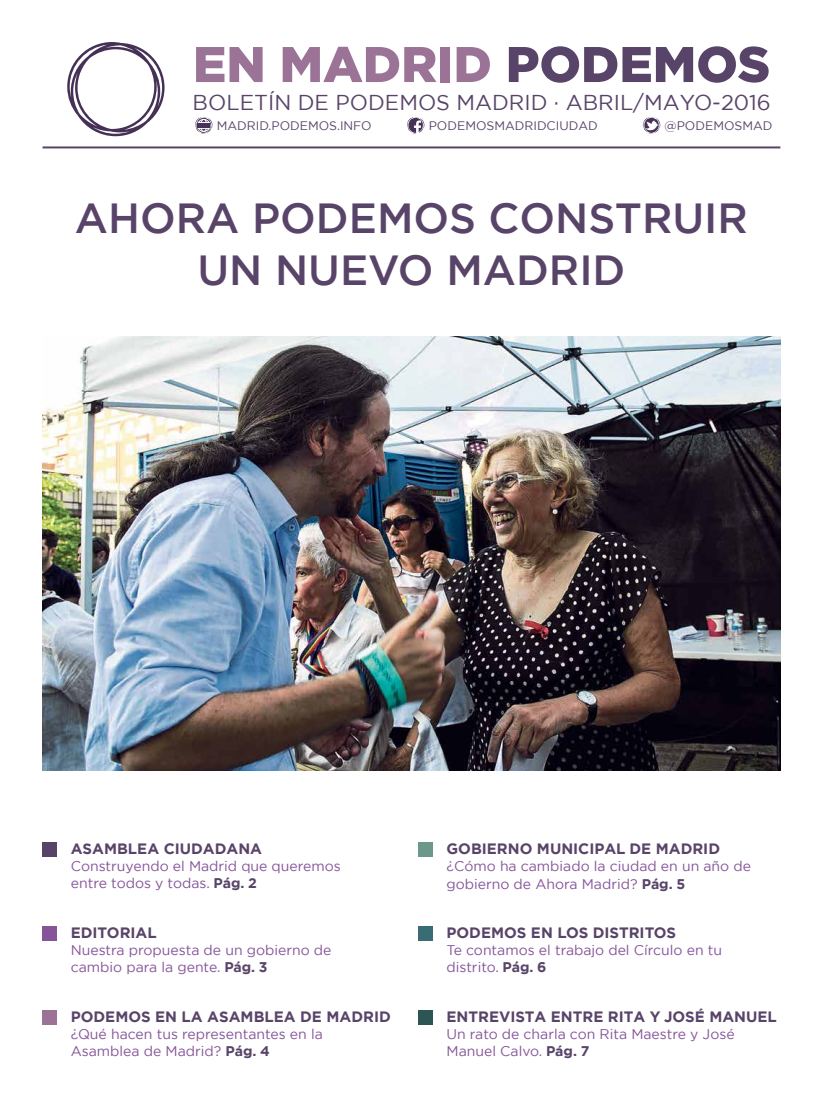
<style>
.page{position:relative;width:823px;height:1106px;background:#fff}
.page>*{position:absolute;margin:0;border:0;box-sizing:border-box;transform-origin:0 0}
.t1{font:900 50px "Gotham";color:#9b7397}
.t2{font:500 42px/52px "Gotham";color:#594469;text-align:center}
.t3{font:21.5px "Gotham";color:#594469}
.t4{font:700 15px "Gotham";color:#594469}
.t5{font:14px/16.8px "Gotham";color:#855499}
.t6{font:12.3px "Gotham";color:#594469}
.s1{color:#594469}
.s2{font-weight:700;color:#594469}
</style>
<div class="page">
<div style="left:43px;top:842px;width:14px;height:14px;background:#594469"></div>
<div style="left:418px;top:842px;width:14px;height:14px;background:#6c988c"></div>
<div style="left:43px;top:926px;width:14px;height:14px;background:#855499"></div>
<div style="left:418px;top:926px;width:14px;height:14px;background:#396c73"></div>
<div style="left:43px;top:1010px;width:14px;height:14px;background:#9b7397"></div>
<div style="left:418px;top:1010px;width:14px;height:14px;background:#2d5554"></div>
<svg style="left:67px;top:42px;width:97px;height:94px"></svg>
<hr style="left:43px;top:146px;width:737px;height:2px;background:#594469">
<img style="left:43px;top:336px;width:737px;height:434px">
<svg style="left:407px;top:117px;width:17px;height:17px"></svg>
<svg style="left:195px;top:117px;width:17px;height:17px"></svg>
<svg style="left:642px;top:117px;width:17px;height:17px"></svg>
<h1 class="t1" style="left:193px;top:30px;width:578px">EN Madrid <span class="s1">PODEMOS</span></h1>
<h3 class="t3" style="left:192px;top:88px;width:390px">Boletín de podemos madrid · abr</h3>
<h3 class="t3" style="left:613px;top:88px;width:158px">il/mayo-2016</h3>
<p class="t6" style="left:217px;top:118px;width:156px">madrid.podemos.in fo</p>
<p class="t6" style="left:428px;top:118px;width:170px">podemosmadridciudad</p>
<p class="t6" style="left:664px;top:118px;width:109px">@podemosmad</p>
<h2 class="t2" style="left:75px;top:192px;width:674px">AHORA PODEMOS CONSTRUIR<br>UN NUEVO MADRID</h2>
<p class="t4" style="left:71px;top:839px;width:192px">ASAMBLEA CIUDADANA</p>
<p class="t5" style="left:71px;top:857px;width:271px">Construyendo el Madrid que queremos entre todos y todas. <span class="s2">PÁG. 2</span></p>
<p class="t4" style="left:71px;top:923px;width:87px">EDITORIAL</p>
<p class="t5" style="left:71px;top:941px;width:262px">Nuestra propuesta de un gobierno de cambio para la gente. <span class="s2">PÁG. 3</span></p>
<p class="t4" style="left:71px;top:1007px;width:321px">PODEMOS EN LA ASAMBLEA DE MADRID</p>
<p class="t5" style="left:71px;top:1025px;width:253px">¿Qué hacen tus representantes en la<br>Asamblea de Madrid? <span class="s2">PÁG. 4</span></p>
<p class="t4" style="left:446px;top:839px;width:275px">GOBIERNO MUNICIPAL DE MADRID</p>
<p class="t5" style="left:446px;top:857px;width:306px;line-height:18px">¿Cómo ha cambiado la ciudad en un año de gobierno de Ahora Madrid? <span class="s2">PÁG. 5</span></p>
<p class="t4" style="left:446px;top:923px;width:231px">PODEMOS EN LOS DISTRITOS</p>
<p class="t5" style="left:446px;top:941px;width:277px">Te contamos el trabajo del Círculo en tu distrito. <span class="s2">PÁG. 6</span></p>
<p class="t4" style="left:446px;top:1007px;width:331px">ENTREVISTA ENTRE RITA Y JOSÉ MANUEL</p>
<p class="t5" style="left:446px;top:1025px;width:289px">Un rato de charla con Rita Maestre y José<br>Manuel Calvo. <span class="s2">PÁG. 7</span></p>
</div>
